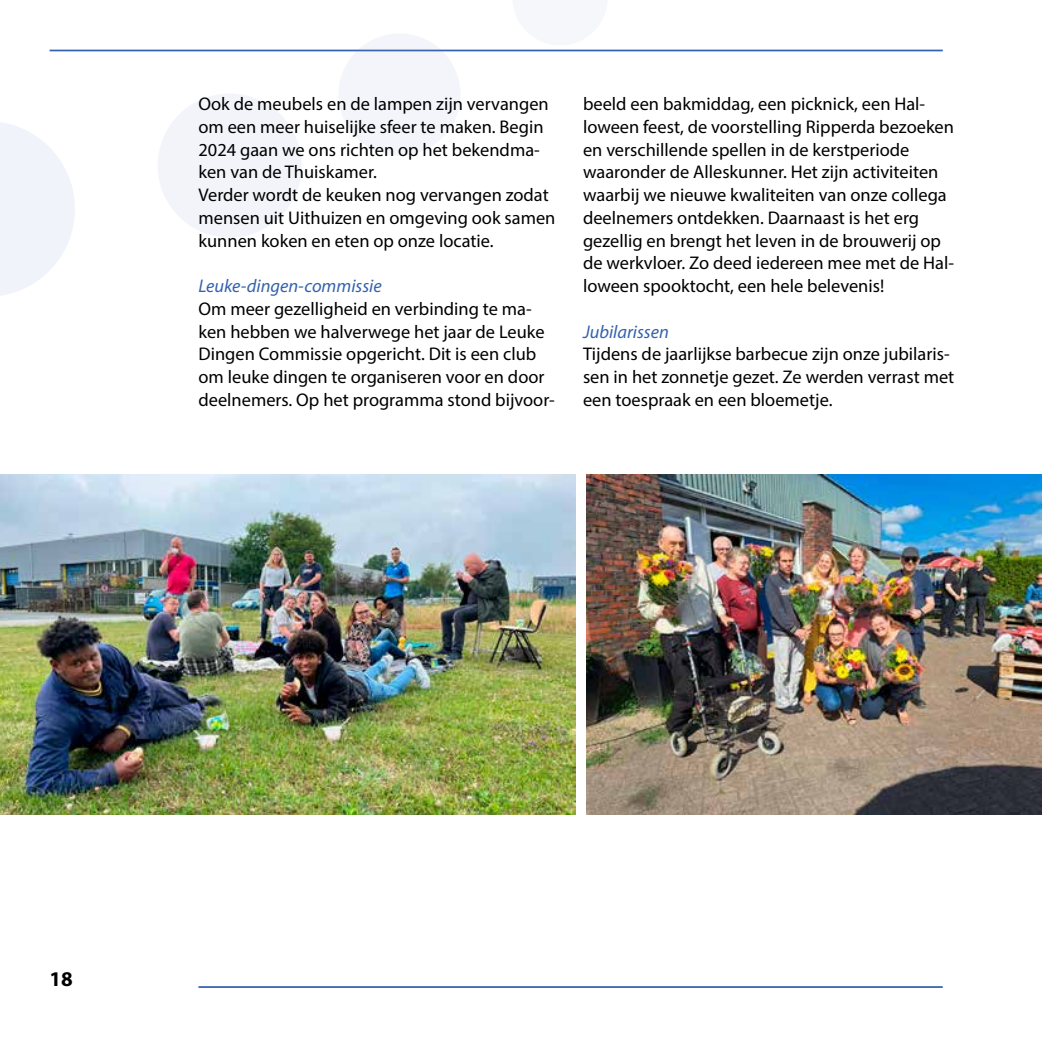
<style>
.page{position:relative;width:1042px;height:1042px;background:#fff}
.page>*{position:absolute;margin:0;border:0;box-sizing:border-box;transform-origin:0 0}
.t1{font:700 21px "Myriad Pro";color:#000}
.t2{font:18.38px/22.8px "Myriad Pro";color:#000}
.t3{font:italic 18.38px "Myriad Pro";color:#3363ac}
</style>
<div class="page">
<hr style="left:50px;top:50px;width:893px;height:1px;background:#3363ac">
<hr style="left:198px;top:986px;width:745px;height:2px;background:#3363ac">
<svg style="left:0;top:122px;width:75px;height:174px"></svg>
<div style="left:158px;top:93px;width:144px;height:145px;background:#f2f4f9;border-radius:50%"></div>
<div style="left:338px;top:33px;width:122px;height:122px;background:#f4f5fa;border-radius:50%"></div>
<img style="left:587px;top:474px;width:455px;height:341px">
<img style="left:0;top:474px;width:576px;height:341px">
<p class="t2" style="left:198px;top:92px;width:358px">Ook de meubels en de lampen zijn vervangen om een meer huiselijke sfeer te maken. Begin 2024 gaan we ons richten op het bekendma&shy;ken van de Thuiskamer.<br>Verder wordt de keuken nog vervangen zodat mensen uit Uithuizen en omgeving ook samen kunnen koken en eten op onze locatie.</p>
<p class="t3" style="left:198px;top:274px;width:185px">Leuke-dingen-commissie</p>
<p class="t2" style="left:198px;top:297px;width:358px">Om meer gezelligheid en verbinding te ma&shy;ken hebben we halverwege het jaar de Leuke Dingen Commissie opgericht. Dit is een club om leuke dingen te organiseren voor en door deelnemers. Op het programma stond bijvoor-</p>
<p class="t2" style="left:583px;top:92px;width:372px">beeld een bakmiddag, een picknick, een Hal&shy;loween feest, de voorstelling Ripperda bezoeken en verschillende spellen in de kerstperiode waaronder de Alleskunner. Het zijn activiteiten waarbij we nieuwe kwaliteiten van onze collega deelnemers ontdekken. Daarnaast is het erg gezellig en brengt het leven in de brouwerij op de werkvloer. Zo deed iedereen mee met de Hal&shy;loween spooktocht, een hele belevenis!</p>
<p class="t3" style="left:583px;top:320px;width:87px">Jubilarissen</p>
<p class="t2" style="left:583px;top:342px;width:373px">Tijdens de jaarlijkse barbecue zijn onze jubilaris&shy;sen in het zonnetje gezet. Ze werden verrast met een toespraak en een bloemetje.</p>
<p class="t1" style="left:50px;top:965px;width:25px">18</p>
</div>
